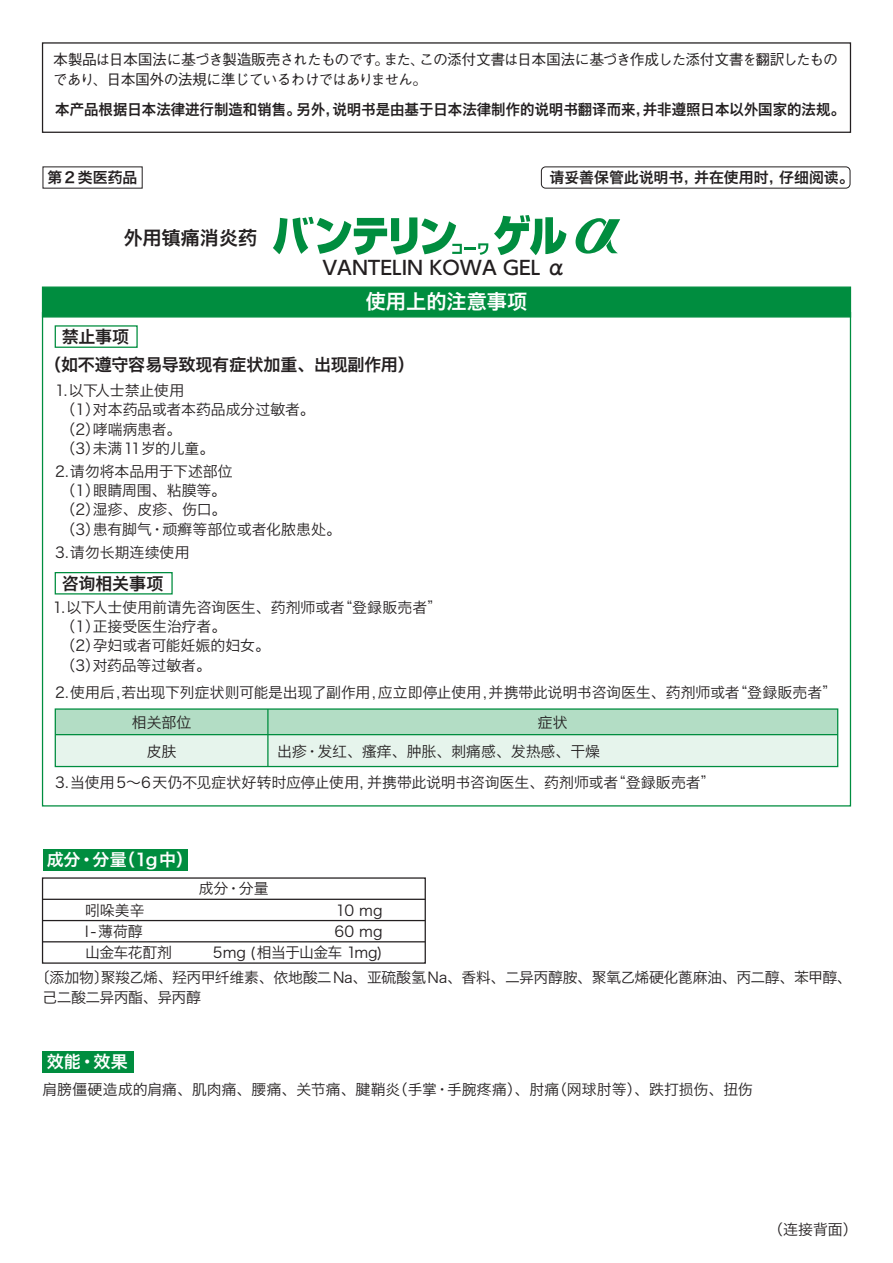
<style>
.page{position:relative;width:893px;height:1263px;background:#fff}
.page>*{position:absolute;margin:0;border:0;box-sizing:border-box;transform-origin:0 0}
.t1{font:20.25px "Hiragino Sans GB W6";color:#fff}
.t2{font:500 19.2px "UD Shin Go Pr 6";color:#231f20}
.t3{font:19.2px "Hiragino Sans GB W6";color:#231f20}
.t4{font:16.95px/27.6px "Hiragino Sans GB W6";letter-spacing:-.01em;color:#231f20}
.t5{font:16.95px "Hiragino Sans GB W6";letter-spacing:.01em;color:#fff}
.t6{font:14.85px/19.2px "Hiragino Sans GB W3";letter-spacing:-.005em;color:#231f20}
.t7{font:500 14.85px/20.2px "Gothic BBB Pr 6";letter-spacing:-.065em;color:#231f20}
.t8{font:14.85px "Hiragino Sans GB W6";color:#231f20}
.t9{font:14.85px/20.2px "Hiragino Sans GB W3";letter-spacing:-.035em;color:#231f20}
.t10{font:14.85px "Hiragino Sans GB W3";letter-spacing:-.05em;color:#231f20}
.t11{font:14.85px "Hiragino Sans GB W3";letter-spacing:.015em;color:#231f20}
</style>
<div class="page">
<svg style="left:273px;top:216px;width:215px;height:39px"></svg>
<svg style="left:494px;top:215px;width:72px;height:40px"></svg>
<div style="left:42px;top:286px;width:809px;height:32px;background:#008d3f;border:1px solid #008d3f"></div>
<div style="left:541px;top:166px;width:309px;height:23px;border:1px solid #231f20;border-radius:4px"></div>
<div style="left:55px;top:572px;width:118px;height:22px;border:1px solid #008d3f"></div>
<div style="left:55px;top:325px;width:83px;height:23px;border:1px solid #008d3f"></div>
<div style="left:42px;top:42px;width:809px;height:91px;border:1px solid #231f20"></div>
<div style="left:55px;top:709px;width:783px;height:26px;background:#b3ddc5"></div>
<div style="left:55px;top:735px;width:783px;height:31px;background:#e6f4ec"></div>
<div style="left:55px;top:708px;width:783px;height:59px;border:1px solid #008d3f"></div>
<hr style="left:267px;top:709px;width:2px;height:57px;background:#008d3f">
<hr style="left:55px;top:734px;width:783px;height:1px;background:#008d3f">
<div style="left:43px;top:849px;width:144px;height:21px;background:#008d3f"></div>
<div style="left:43px;top:1051px;width:91px;height:21px;background:#008d3f"></div>
<div style="left:42px;top:877px;width:384px;height:87px;border:1px solid #231f20"></div>
<hr style="left:43px;top:899px;width:382px;height:1px;background:#231f20">
<hr style="left:43px;top:920px;width:382px;height:1px;background:#231f20">
<hr style="left:43px;top:941px;width:382px;height:1px;background:#231f20">
<svg style="left:576px;top:218px;width:44px;height:36px"></svg>
<p class="t7" style="left:53px;top:48px;width:786px">本製品は日本国法に基づき製造販売されたものです。また、この添付文書は日本国法に基づき作成した添付文書を翻訳したものであり、日本国外の法規に準じているわけではありません。</p>
<p class="t8" style="left:55px;top:99px;width:791px">本产品根据日本法律进行制造和销售。另外，说明书是由基于日本法律制作的说明书翻译而来，并非遵照日本以外国家的法规。</p>
<p class="t8" style="left:47px;top:167px;width:91px">第2 类医药品</p>
<p class="t8" style="left:549px;top:168px;width:306px">请妥善保管此说明书，并在使用时，仔细阅读。</p>
<p class="t3" style="left:123px;top:225px;width:135px">外用镇痛消炎药</p>
<p class="t2" style="left:322px;top:252px;width:245px">VANTELIN KOWA GEL α</p>
<h1 class="t1" style="left:366px;top:288px;width:163px">使用上的注意事项</h1>
<p class="t4" style="left:44px;top:322px;width:372px;text-indent:17px">禁止事项<br>（如不遵守容易导致现有症状加重、出现副作用）</p>
<p class="t6" style="left:61px;top:381px;width:256px;text-indent:-5px">1.以下人士禁止使用<br>（1）对本药品或者本药品成分过敏者。（2）哮喘病患者。<br>（3）未满11岁的儿童。</p>
<p class="t6" style="left:61px;top:462px;width:282px;text-indent:-5px">2.请勿将本品用于下述部位<br>（1）眼睛周围、粘膜等。<br>（2）湿疹、皮疹、伤口。<br>（3）患有脚气·顽癣等部位或者化脓患处。</p>
<p class="t11" style="left:55px;top:543px;width:136px">3.请勿长期连续使用</p>
<p class="t4" style="left:62px;top:569px;width:103px">咨询相关事项</p>
<p class="t6" style="left:61px;top:598px;width:383px;text-indent:-8px">1.以下人士使用前请先咨询医生、药剂师或者“登録販売者”（1）正接受医生治疗者。<br>（2）孕妇或者可能妊娠的妇女。<br>（3）对药品等过敏者。</p>
<p class="t6" style="left:55px;top:683px;width:783px">2.使用后,若出现下列症状则可能是出现了副作用,应立即停止使用,并携带此说明书咨询医生、药剂师或者“登録販売者”</p>
<p class="t6" style="left:132px;top:712px;width:61px">相关部位</p>
<p class="t6" style="left:538px;top:712px;width:31px">症状</p>
<p class="t6" style="left:147px;top:742px;width:31px">皮肤</p>
<p class="t6" style="left:277px;top:742px;width:324px">出疹·发红、瘙痒、肿胀、刺痛感、发热感、干燥</p>
<p class="t6" style="left:55px;top:773px;width:662px">3.当使用5～6天仍不见症状好转时应停止使用，并携带此说明书咨询医生、药剂师或者“登録販売者”</p>
<p class="t5" style="left:47px;top:849px;width:148px">成分·分量（1g中）</p>
<p class="t6" style="left:199px;top:879px;width:71px">成分·分量</p>
<p class="t6" style="left:85px;top:900px;width:61px">吲哚美辛</p>
<p class="t6" style="left:336px;top:900px;width:48px">10 mg</p>
<p class="t6" style="left:85px;top:921px;width:59px">l-薄荷醇</p>
<p class="t6" style="left:335px;top:921px;width:50px">60 mg</p>
<p class="t6" style="left:85px;top:943px;width:89px">山金车花酊剂</p>
<p class="t10" style="left:213px;top:943px;width:171px">5mg (相当于山金车 1mg)</p>
<p class="t9" style="left:43px;top:967px;width:811px;text-indent:-7px">〔添加物〕聚羧乙烯、羟丙甲纤维素、依地酸二Na、亚硫酸氢Na、香料、二异丙醇胺、聚氧乙烯硬化蓖麻油、丙二醇、苯甲醇、己二酸二异丙酯、异丙醇</p>
<p class="t5" style="left:47px;top:1051px;width:83px">效能·效果</p>
<p class="t6" style="left:43px;top:1079px;width:712px">肩膀僵硬造成的肩痛、肌肉痛、腰痛、关节痛、腱鞘炎（手掌·手腕疼痛）、肘痛（网球肘等）、跌打损伤、扭伤</p>
<p class="t6" style="left:768px;top:1219px;width:91px">（连接背面）</p>
</div>
